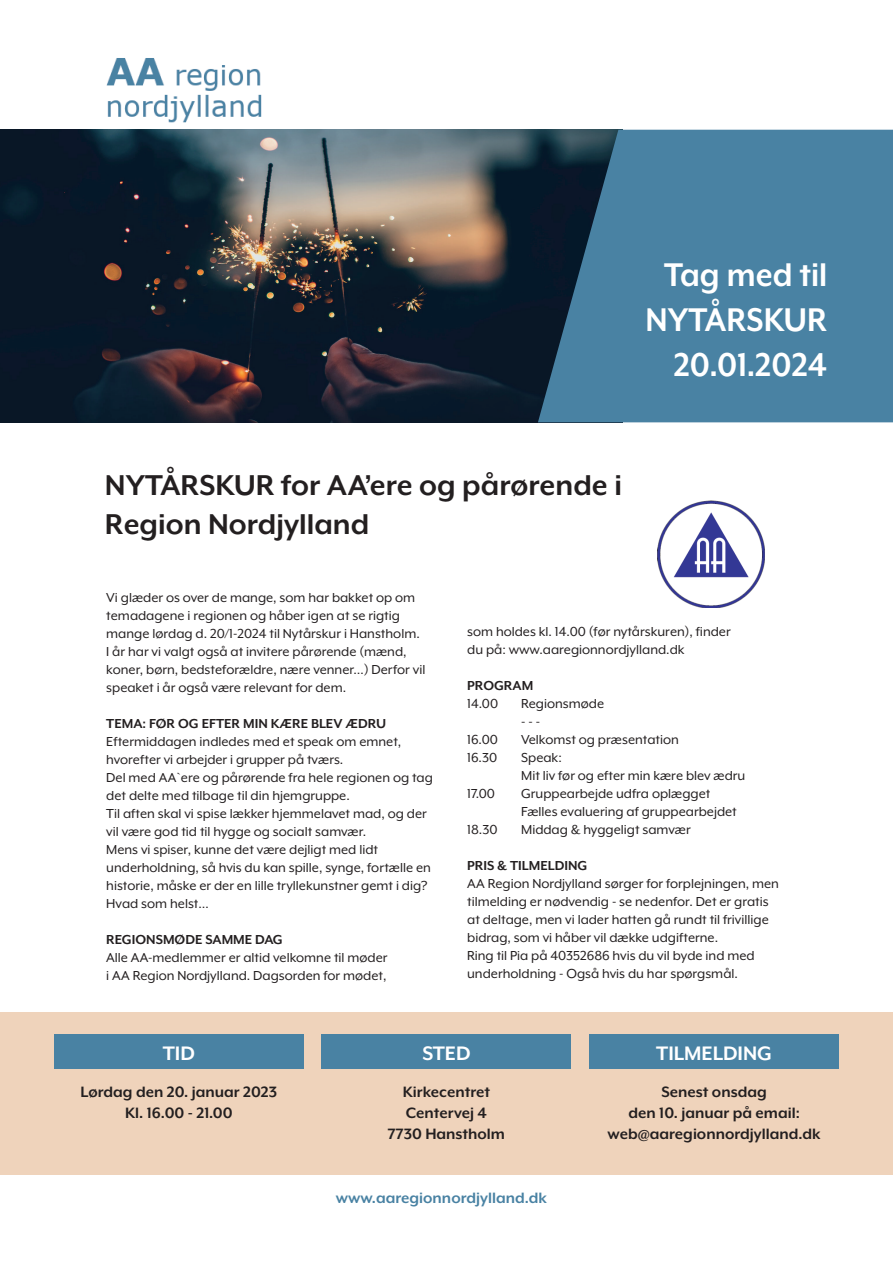
<style>
.page{position:relative;width:893px;height:1263px;background:#fff}
.page>*{position:absolute;margin:0;border:0;box-sizing:border-box;transform-origin:0 0}
.t1{font:700 37.8px/45px "Mr Eaves XL Mod OT";color:#fff;text-align:right;scale:.93 1}
.t2{font:700 33px/39.6px "Mr Eaves XL Mod OT";color:#231f20}
.t3{font:700 22.5px "Mr Eaves XL Mod OT";color:#fff}
.t4{font:700 17.25px/20.7px "Mr Eaves XL Mod OT";color:#231f20;text-align:center}
.t5{font:700 17.25px "Mr Eaves XL Mod OT";color:#4982a3}
.t6{font:15px/18px "Mr Eaves XL Mod OT";color:#231f20}
.t7{font:700 15px "Mr Eaves XL Mod OT";color:#231f20}
</style>
<div class="page">
<img style="left:0;top:130px;width:538px;height:292px">
<svg style="left:538px;top:130px;width:355px;height:292px;background:#417695"></svg>
<img style="left:106px;top:58px;width:156px;height:65px">
<div style="left:0;top:1012px;width:893px;height:162px;background:#efd3bb"></div>
<div style="left:54px;top:1034px;width:250px;height:34px;background:#4982a3"></div>
<div style="left:322px;top:1034px;width:249px;height:34px;background:#4982a3"></div>
<div style="left:589px;top:1034px;width:250px;height:34px;background:#4982a3"></div>
<img style="left:658px;top:501px;width:107px;height:107px">
<h1 class="t1" style="left:646px;top:251px;width:197px">Tag med til<br>NYTÅRSKUR<br>20.01.2024</h1>
<h2 class="t2" style="left:105px;top:465px;width:519px">NYTÅRSKUR for AA’ere og pårørende i<br>Region Nordjylland</h2>
<p class="t6" style="left:106px;top:588px;width:321px">Vi glæder os over de mange, som har bakket op om temadagene i regionen og håber igen at se rigtig mange lørdag d. 20/1-2024 til Nytårskur i Hanstholm.<br>I år har vi valgt også at invitere pårørende (mænd, koner, børn, bedsteforældre, nære venner…) Derfor vil speaket i år også være relevant for dem.</p>
<p class="t7" style="left:106px;top:715px;width:282px">TEMA: FØR OG EFTER MIN KÆRE BLEV ÆDRU</p>
<p class="t6" style="left:106px;top:732px;width:328px">Eftermiddagen indledes med et speak om emnet, hvorefter vi arbejder i grupper på tværs.<br>Del med AA`ere og pårørende fra hele regionen og tag det delte med tilbage til din hjemgruppe.<br>Til aften skal vi spise lækker hjemmelavet mad, og der vil være god tid til hygge og socialt samvær.<br>Mens vi spiser, kunne det være dejligt med lidt underholdning, så hvis du kan spille, synge, fortælle en historie, måske er der en lille tryllekunstner gemt i dig?<br>Hvad som helst…</p>
<p class="t7" style="left:106px;top:931px;width:178px">REGIONSMØDE SAMME DAG</p>
<p class="t6" style="left:106px;top:948px;width:283px">Alle AA-medlemmer er altid velkomne til møder i AA Region Nordjylland. Dagsorden for mødet,</p>
<p class="t6" style="left:467px;top:622px;width:265px">som holdes kl. 14.00 (før nytårskuren), finder du på: www.aaregionnordjylland.dk</p>
<p class="t7" style="left:467px;top:677px;width:68px">PROGRAM</p>
<p class="t6" style="left:467px;top:694px;width:33px">14.00</p>
<p class="t6" style="left:521px;top:694px;width:84px">Regionsmøde</p>
<p class="t6" style="left:521px;top:712px;width:20px">- - -</p>
<p class="t6" style="left:467px;top:730px;width:32px">16.00</p>
<p class="t6" style="left:521px;top:730px;width:159px">Velkomst og præsentation</p>
<p class="t6" style="left:467px;top:748px;width:32px">16.30</p>
<p class="t6" style="left:521px;top:748px;width:226px">Speak:<br>Mit liv før og efter min kære blev ædru</p>
<p class="t6" style="left:467px;top:784px;width:29px">17.00</p>
<p class="t6" style="left:521px;top:784px;width:217px">Gruppearbejde udfra oplægget<br>Fælles evaluering af gruppearbejdet</p>
<p class="t6" style="left:467px;top:820px;width:32px">18.30</p>
<p class="t6" style="left:521px;top:820px;width:171px">Middag &amp; hyggeligt samvær</p>
<p class="t7" style="left:467px;top:857px;width:122px">PRIS &amp; TILMELDING</p>
<p class="t6" style="left:467px;top:874px;width:313px">AA Region Nordjylland sørger for forplejningen, men tilmelding er nødvendig - se nedenfor. Det er gratis at deltage, men vi lader hatten gå rundt til frivillige bidrag, som vi håber vil dække udgifterne.<br>Ring til Pia på 40352686 hvis du vil byde ind med underholdning - Også hvis du har spørgsmål.</p>
<h3 class="t3" style="left:163px;top:1040px;width:34px">TID</h3>
<h3 class="t3" style="left:422px;top:1040px;width:50px">STED</h3>
<h3 class="t3" style="left:656px;top:1040px;width:117px">TILMELDING</h3>
<p class="t4" style="left:388px;top:1081px;width:119px">Kirkecentret<br>Centervej 4<br>7730 Hanstholm</p>
<p class="t4" style="left:608px;top:1081px;width:215px">Senest onsdag<br>den 10. januar på email: web@aaregionnordjylland.dk</p>
<p class="t4" style="left:80px;top:1081px;width:198px">Lørdag den 20. januar 2023<br>Kl. 16.00 - 21.00</p>
<p class="t5" style="left:336px;top:1188px;width:213px">www.aaregionnordjylland.dk</p>
</div>
